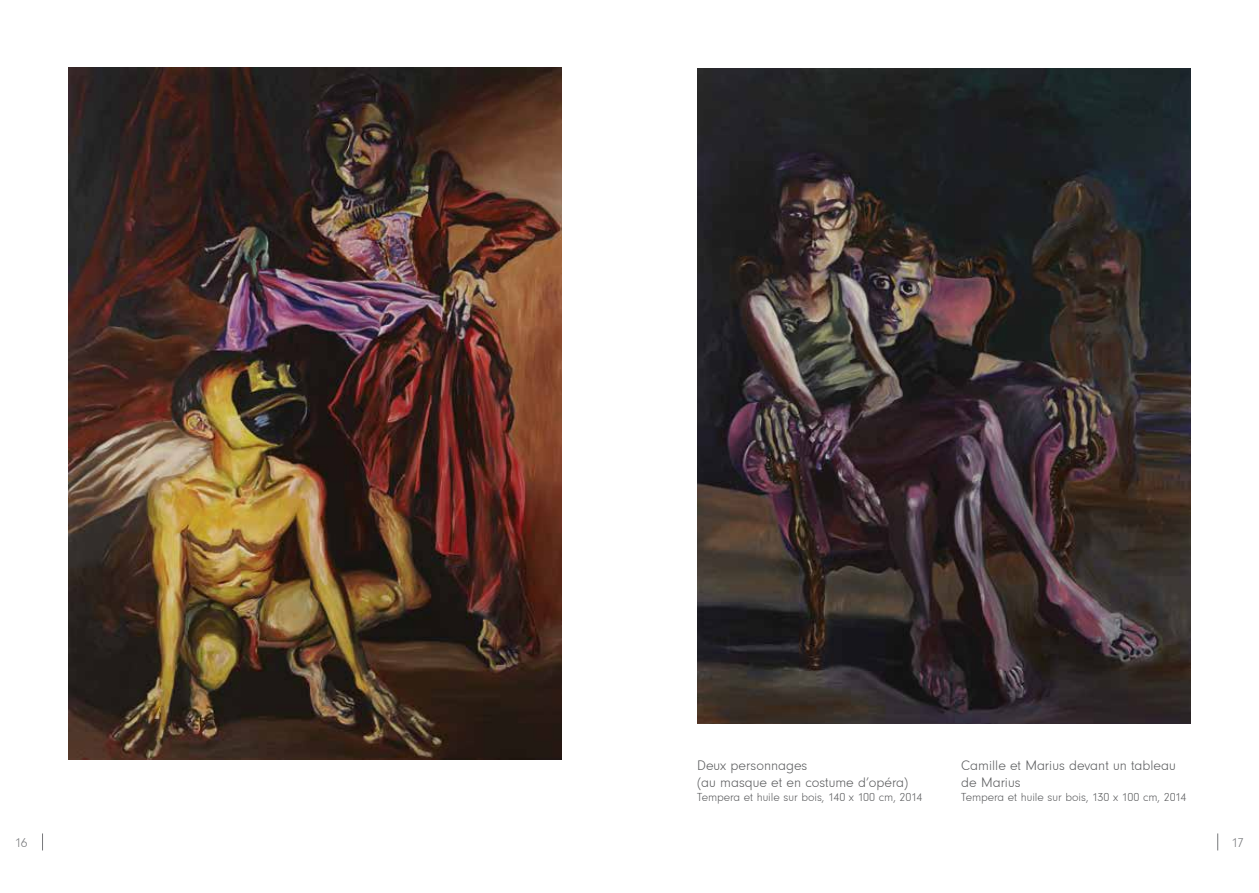
<style>
.page{position:relative;width:1259px;height:893px;background:#fff}
.page>*{position:absolute;margin:0;border:0;box-sizing:border-box;transform-origin:0 0}
.t1{font:14.25px/17.1px "Neuzeit Gro T Ligh";color:#58595b}
.t2{font:13.5px "Neuzeit Gro T Ligh";color:#77787b}
.t3{font:12px "Neuzeit Gro T Ligh";color:#58595b}
</style>
<div class="page">
<img style="left:697px;top:68px;width:494px;height:656px">
<svg style="left:1217px;top:833px;width:1px;height:17px"></svg>
<img style="left:68px;top:68px;width:493px;height:692px">
<svg style="left:42px;top:833px;width:1px;height:17px"></svg>
<p class="t1" style="left:697px;top:757px;width:212px">Deux personnages<br>(au masque et en costume d’opéra)</p>
<p class="t3" style="left:697px;top:791px;width:227px">Tempera et huile sur bois, 140 x 100 cm, 2014</p>
<p class="t1" style="left:961px;top:757px;width:216px">Camille et Marius devant un tableau de Marius</p>
<p class="t3" style="left:961px;top:791px;width:227px">Tempera et huile sur bois, 130 x 100 cm, 2014</p>
<p class="t2" style="left:15px;top:835px;width:14px">16</p>
<p class="t2" style="left:1231px;top:835px;width:14px">17</p>
</div>
